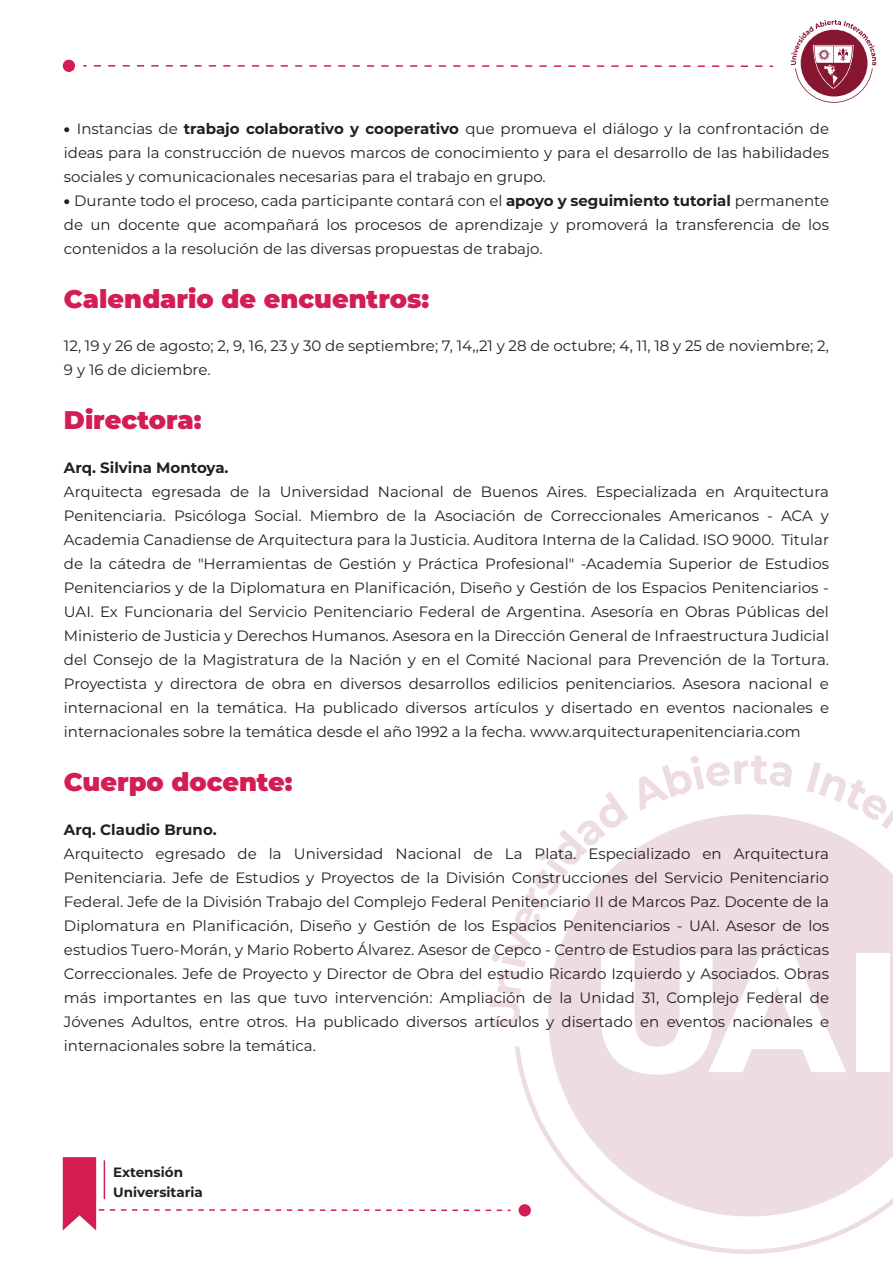
<style>
.page{position:relative;width:893px;height:1263px;background:#fff}
.page>*{position:absolute;margin:0;border:0;box-sizing:border-box;transform-origin:0 0}
.t1{font:900 25.5px "Montserrat";color:#d31d53}
.t2{font:15px/24px "Montserrat";color:#231f20;text-align:justify}
.t3{font:700 15px "Montserrat";color:#231f20}
.t4{font:700 13.5px/20.9px "Montserrat";color:#231f20}
.s1{font-weight:900}
.s2{font-weight:700}
</style>
<div class="page">
<svg style="left:791px;top:20px;width:85px;height:83px"></svg>
<svg style="left:94px;top:65px;width:679px;height:2px"></svg>
<div style="left:63px;top:60px;width:12px;height:12px;background:#d31d53;border-radius:50%"></div>
<svg style="left:62px;top:755px;width:831px;height:499px"></svg>
<div style="left:519px;top:1204px;width:12px;height:12px;background:#d31d53;border-radius:50%"></div>
<p class="t2" style="left:64px;top:116px;width:767px"><span class="s1">•</span> Instancias de <span class="s2">trabajo colaborativo y cooperativo</span> que promueva el diálogo y la confrontación de ideas para la construcción de nuevos marcos de conocimiento y para el desarrollo de las habilidades sociales y comunicacionales necesarias para el trabajo en grupo.</p>
<p class="t2" style="left:64px;top:188px;width:767px"><span class="s1">•</span> Durante todo el proceso, cada participante contará con el <span class="s2">apoyo y seguimiento tutorial</span> permanente de un docente que acompañará los procesos de aprendizaje y promoverá la transferencia de los contenidos a la resolución de las diversas propuestas de trabajo.</p>
<h1 class="t1" style="left:64px;top:279px;width:367px">Calendario de encuentros:</h1>
<p class="t2" style="left:64px;top:333px;width:767px">12, 19 y 26 de agosto; 2, 9, 16, 23 y 30 de septiembre; 7, 14,,21 y 28 de octubre; 4, 11, 18 y 25 de noviembre; 2,<br>9 y 16 de diciembre.</p>
<h1 class="t1" style="left:64px;top:401px;width:139px">Directora:</h1>
<p class="t3" style="left:64px;top:457px;width:166px">Arq. Silvina Montoya.</p>
<p class="t2" style="left:64px;top:479px;width:767px">Arquitecta egresada de la Universidad Nacional de Buenos Aires. Especializada en Arquitectura Penitenciaria. Psicóloga Social. Miembro de la Asociación de Correccionales Americanos - ACA y Academia Canadiense de Arquitectura para la Justicia. Auditora Interna de la Calidad. ISO 9000. Titular de la cátedra de "Herramientas de Gestión y Práctica Profesional" -Academia Superior de Estudios Penitenciarios y de la Diplomatura en Planificación, Diseño y Gestión de los Espacios Penitenciarios - UAI. Ex Funcionaria del Servicio Penitenciario Federal de Argentina. Asesoría en Obras Públicas del Ministerio de Justicia y Derechos Humanos. Asesora en la Dirección General de Infraestructura Judicial del Consejo de la Magistratura de la Nación y en el Comité Nacional para Prevención de la Tortura.<br>Proyectista y directora de obra en diversos desarrollos edilicios penitenciarios. Asesora nacional e internacional en la temática. Ha publicado diversos artículos y disertado en eventos nacionales e internacionales sobre la temática desde el año 1992 a la fecha. www.arquitecturapenitenciaria.com</p>
<h1 class="t1" style="left:64px;top:763px;width:230px">Cuerpo docente:</h1>
<p class="t3" style="left:64px;top:819px;width:154px">Arq. Claudio Bruno.</p>
<p class="t2" style="left:64px;top:841px;width:767px">Arquitecto egresado de la Universidad Nacional de La Plata. Especializado en Arquitectura Penitenciaria. Jefe de Estudios y Proyectos de la División Construcciones del Servicio Penitenciario Federal. Jefe de la División Trabajo del Complejo Federal Penitenciario II de Marcos Paz. Docente de la Diplomatura en Planificación, Diseño y Gestión de los Espacios Penitenciarios - UAI. Asesor de los estudios Tuero-Morán, y Mario Roberto Álvarez. Asesor de Cepco - Centro de Estudios para las prácticas Correccionales. Jefe de Proyecto y Director de Obra del estudio Ricardo Izquierdo y Asociados. Obras más importantes en las que tuvo intervención: Ampliación de la Unidad 31, Complejo Federal de Jóvenes Adultos, entre otros. Ha publicado diversos artículos y disertado en eventos nacionales e internacionales sobre la temática.</p>
<p class="t4" style="left:113px;top:1160px;width:91px">Extensión<br>Universitaria</p>
</div>
